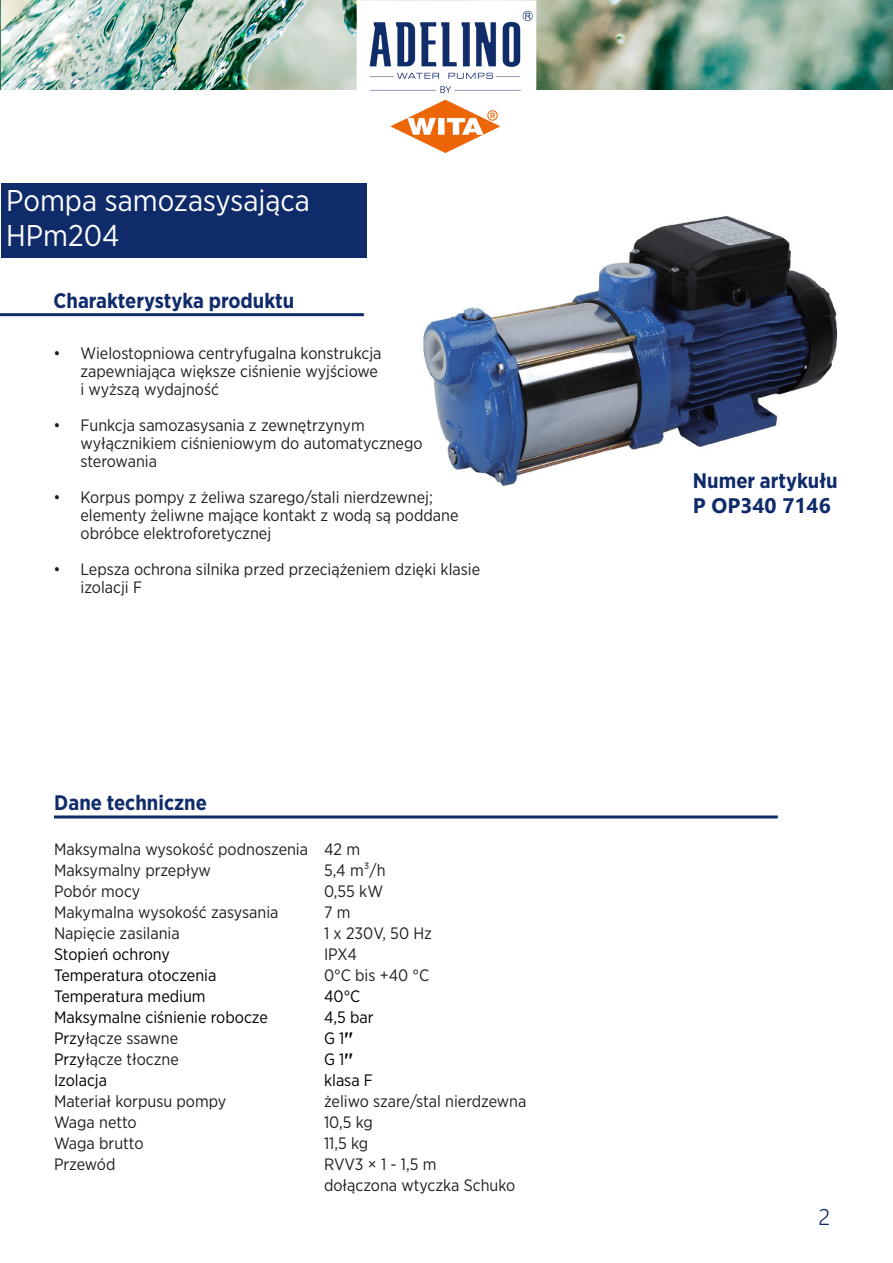
<style>
.page{position:relative;width:893px;height:1263px;background:#fff}
.page>*{position:absolute;margin:0;border:0;box-sizing:border-box;transform-origin:0 0}
.t1{font:30px "Gotham Narrow";color:#fff}
.t2{font:300 22.5px "Nirmala UI";color:#0f2b6a}
.t3{font:700 21px "Gotham Narrow";color:#0f2b6a}
.t4{font:700 21px "Nirmala UI";color:#0f2b6a}
.t5{font:16.5px/18px "Gotham Narrow";color:#231f20}
.t6{font:16.5px "Gotham Narrow";color:#000001}
.s1{color:#000001}
.s2{font-weight:700}
</style>
<div class="page">
<img style="left:0;top:0;width:892px;height:90px">
<img style="left:357px;top:0;width:179px;height:153px">
<div style="left:1px;top:183px;width:366px;height:74px;background:#0f2b6a"></div>
<hr style="left:54px;top:815px;width:724px;height:3px;background:#0f2b6a">
<img style="left:423px;top:216px;width:415px;height:269px">
<hr style="left:0;top:313px;width:364px;height:3px;background:#0f2b6a">
<p class="t1" style="left:6px;top:182px;width:305px">Pompa samozasysająca</p>
<p class="t1" style="left:6px;top:216px;width:115px">HPm204</p>
<p class="t3" style="left:54px;top:287px;width:242px">Charakterystyka produktu</p>
<p class="t5" style="left:81px;top:344px;width:302px;text-indent:-27px">• Wielostopniowa centryfugalna konstrukcja zapewniająca większe ciśnienie wyjściowe i wyższą wydajność</p>
<p class="t5" style="left:81px;top:416px;width:344px;text-indent:-27px">• Funkcja samozasysania z zewnętrzynym wyłącznikiem ciśnieniowym do automatycznego sterowania</p>
<p class="t5" style="left:81px;top:488px;width:380px;text-indent:-27px">• Korpus pompy z żeliwa szarego/stali nierdzewnej; elementy żeliwne mające kontakt z wodą są poddane obróbce elektroforetycznej</p>
<p class="t5" style="left:81px;top:560px;width:401px;text-indent:-27px">• Lepsza ochrona silnika przed przeciążeniem dzięki klasie izolacji F</p>
<p class="t3" style="left:54px;top:789px;width:154px">Dane techniczne</p>
<p class="t5" style="left:54px;top:839px;width:308px">Maksymalna wysokość podnoszenia 42 m</p>
<p class="t5" style="left:54px;top:860px;width:159px">Maksymalny przepływ</p>
<p class="t5" style="left:324px;top:860px;width:63px">5,4 m³/h</p>
<p class="t5" style="left:54px;top:881px;width:88px">Pobór mocy</p>
<p class="t5" style="left:324px;top:881px;width:61px">0,55 kW</p>
<p class="t5" style="left:54px;top:902px;width:226px">Makymalna wysokość zasysania</p>
<p class="t5" style="left:324px;top:902px;width:28px">7 m</p>
<p class="t5" style="left:54px;top:923px;width:127px">Napięcie zasilania</p>
<p class="t5" style="left:324px;top:923px;width:109px">1 x 230V, 50 Hz</p>
<p class="t6" style="left:54px;top:943px;width:118px">Stopień ochrony</p>
<p class="t5" style="left:324px;top:944px;width:34px">IPX4</p>
<p class="t6" style="left:54px;top:964px;width:164px">Temperatura otoczenia</p>
<p class="t5" style="left:324px;top:965px;width:107px">0°C bis +40 °C</p>
<p class="t6" style="left:54px;top:985px;width:153px">Temperatura medium</p>
<p class="t6" style="left:324px;top:985px;width:38px">40°C</p>
<p class="t6" style="left:54px;top:1006px;width:215px">Maksymalne ciśnienie robocze</p>
<p class="t6" style="left:324px;top:1006px;width:51px">4,5 bar</p>
<p class="t5" style="left:54px;top:1028px;width:126px"><span class="s1">Przy</span>łącze ssawne</p>
<p class="t6" style="left:324px;top:1027px;width:30px">G 1<span class="s2">''</span></p>
<p class="t5" style="left:54px;top:1049px;width:126px"><span class="s1">Przy</span>łącze tłoczne</p>
<p class="t6" style="left:324px;top:1048px;width:30px">G 1<span class="s2">''</span></p>
<p class="t6" style="left:54px;top:1069px;width:55px">Izolacja</p>
<p class="t6" style="left:324px;top:1069px;width:50px">klasa F</p>
<p class="t5" style="left:54px;top:1091px;width:174px">Materiał korpusu pompy</p>
<p class="t5" style="left:324px;top:1091px;width:204px">żeliwo szare/stal nierdzewna</p>
<p class="t5" style="left:54px;top:1112px;width:84px">Waga netto</p>
<p class="t5" style="left:324px;top:1112px;width:50px">10,5 kg</p>
<p class="t5" style="left:54px;top:1133px;width:91px">Waga brutto</p>
<p class="t5" style="left:324px;top:1133px;width:46px">11,5 kg</p>
<p class="t5" style="left:54px;top:1154px;width:63px">Przewód</p>
<p class="t5" style="left:324px;top:1154px;width:114px">RVV3 × 1 - 1,5 m</p>
<p class="t5" style="left:324px;top:1175px;width:193px">dołączona wtyczka Schuko</p>
<p class="t3" style="left:693px;top:467px;width:146px">Numer artykułu</p>
<p class="t4" style="left:693px;top:488px;width:139px">P OP340 7146</p>
<p class="t2" style="left:819px;top:1199px;width:13px">2</p>
</div>
